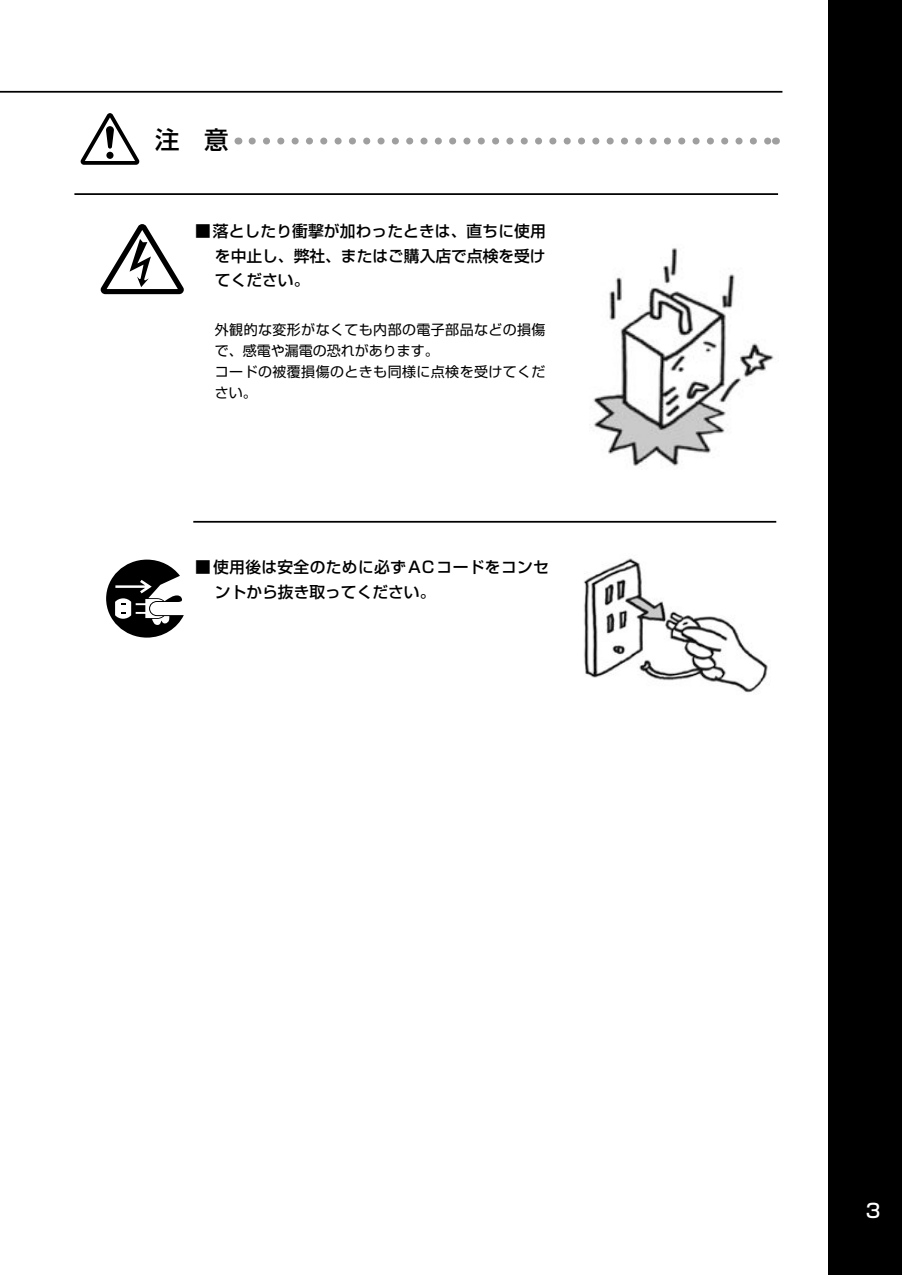
<style>
.page{position:relative;width:903px;height:1275px;background:#fff}
.page>*{position:absolute;margin:0;border:0;box-sizing:border-box;transform-origin:0 0}
.t1{font:500 24.5px "Shin Go Pro";color:#000}
.t2{font:500 19.25px "Shin Go Pro";color:#fff}
.t3{font:500 15.75px/24.5px "Shin Go Pro";letter-spacing:.005em;color:#000;text-align:justify}
.t4{font:14px/21px "Shin Go Pro";letter-spacing:.03em;color:#000}
</style>
<div class="page">
<div style="left:828px;top:1px;width:73px;height:1274px;background:#000"></div>
<hr style="left:0;top:91px;width:782px;height:2px;background:#000">
<hr style="left:74px;top:193px;width:704px;height:2px;background:#000">
<svg style="left:252px;top:138px;width:516px;height:7px"></svg>
<img style="left:589px;top:248px;width:185px;height:219px">
<img style="left:583px;top:558px;width:185px;height:135px">
<hr style="left:193px;top:521px;width:583px;height:2px;background:#000">
<svg style="left:81px;top:113px;width:58px;height:52px"></svg>
<svg style="left:101px;top:224px;width:83px;height:70px"></svg>
<svg style="left:106px;top:560px;width:78px;height:78px"></svg>
<h1 class="t1" style="left:155px;top:120px;width:75px">注　意</h1>
<p class="t3" style="left:215px;top:217px;width:332px;text-indent:-20px">■落としたり衝撃が加わったときは、直ちに使用を中止し、弊社、またはご購入店で点検を受けてください。</p>
<p class="t4" style="left:215px;top:318px;width:332px">外観的な変形がなくても内部の電子部品などの損傷で、感電や漏電の恐れがあります。<br>コードの被覆損傷のときも同様に点検を受けてください。</p>
<p class="t3" style="left:215px;top:553px;width:336px;text-indent:-20px">■使用後は安全のために必ずACコードをコンセントから抜き取ってください。</p>
<p class="t2" style="left:866px;top:1194px;width:16px">3</p>
</div>
